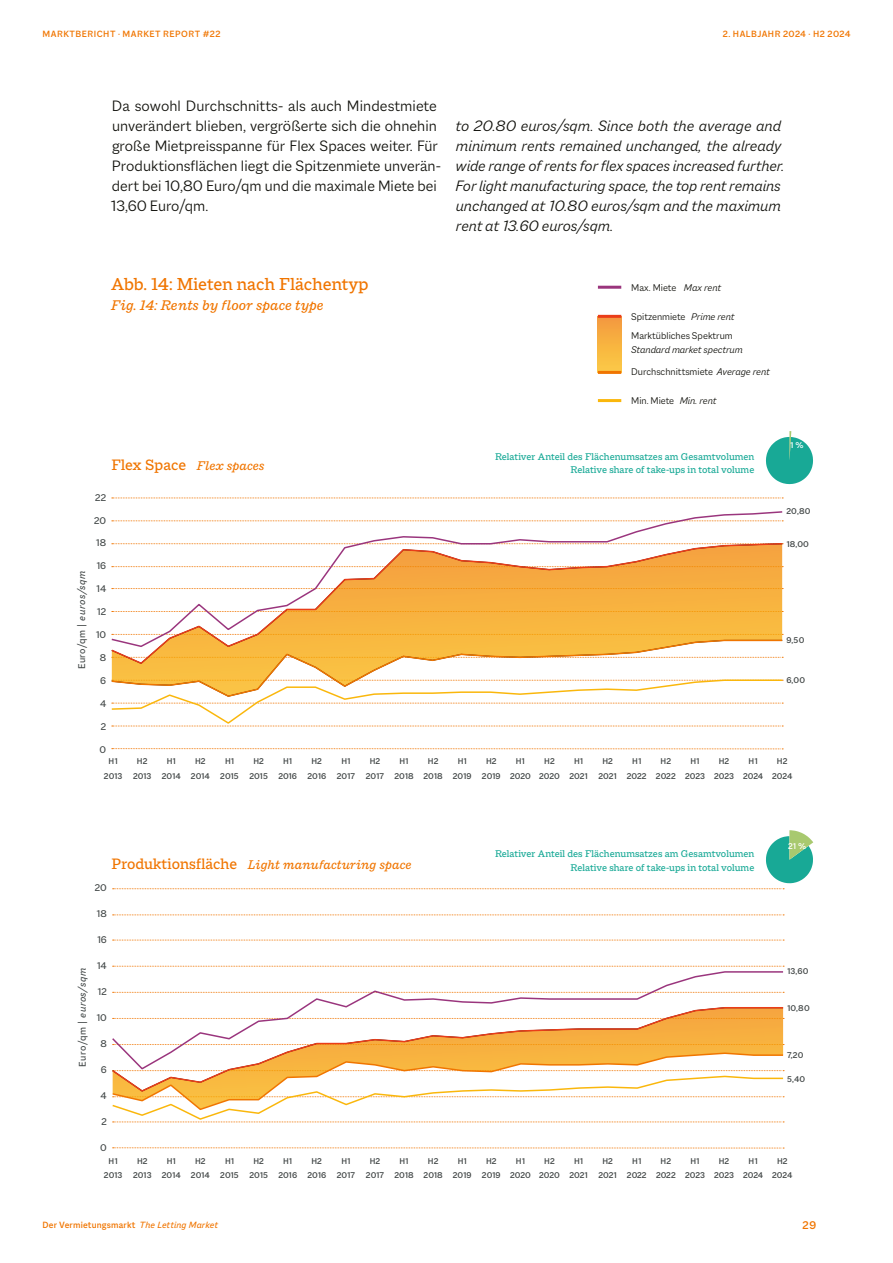
<style>
.page{position:relative;width:893px;height:1263px;background:#fff}
.page>*{position:absolute;margin:0;border:0;box-sizing:border-box;transform-origin:0 0}
.t1{font:500 18.6px "Macklin Slab";color:#f07500}
.t2{font:300 16.2px/20px "Macklin Sans";color:#12120d}
.t3{font:italic 300 16.2px/20px "Macklin Sans";color:#12120d}
.t4{font:italic 500 15px "Macklin Slab";color:#f07500}
.t5{font:italic 500 13.5px "Macklin Slab";color:#f07500}
.t6{font:500 12px "Macklin Sans";color:#f07500}
.t7{font:500 10.5px "Macklin Slab";color:#18a996}
.t8{font:300 10.5px "Macklin Sans";color:#12120d}
.t9{font:10.5px/23px "Macklin Sans";color:#414646;text-align:right}
.t10{font:italic 10.5px "Macklin Sans";letter-spacing:.05em;color:#414646}
.t11{font:italic 300 10.5px "Macklin Sans";color:#12120d}
.t12{font:500 9.75px "Macklin Sans";letter-spacing:.045em;color:#f07500}
.t13{font:500 9.75px "Macklin Sans";letter-spacing:.02em;color:#f07500}
.t14{font:500 9px/14.4px "Macklin Sans";color:#414646;text-align:center}
.t15{font:500 9px "Macklin Sans";color:#fff}
.s1{font-style:italic}
.s2{font-style:normal;font-size:16.2px}
.s3{font-style:normal}
.s4{font-weight:400;font-style:italic}
</style>
<div class="page">
<div style="left:598px;top:316px;width:23px;height:56px;background:linear-gradient(to bottom,#f4993e,#fbc944)"></div>
<hr style="left:598px;top:286px;width:23px;height:3px;background:#9a357d">
<hr style="left:598px;top:315px;width:23px;height:3px;background:#ea3d19">
<hr style="left:598px;top:399px;width:23px;height:3px;background:#fab70c">
<hr style="left:598px;top:371px;width:23px;height:3px;background:#f07500">
<svg style="left:766px;top:431px;width:47px;height:53px"></svg>
<svg style="left:112px;top:498px;width:671px;height:1px"></svg>
<svg style="left:112px;top:748px;width:671px;height:1px"></svg>
<svg style="left:111px;top:511px;width:673px;height:31px"></svg>
<svg style="left:111px;top:542px;width:673px;height:92px"></svg>
<svg style="left:111px;top:634px;width:673px;height:93px"></svg>
<svg style="left:113px;top:830px;width:700px;height:59px"></svg>
<svg style="left:113px;top:914px;width:671px;height:1px"></svg>
<svg style="left:113px;top:940px;width:671px;height:1px"></svg>
<svg style="left:113px;top:966px;width:671px;height:1px"></svg>
<svg style="left:113px;top:1147px;width:671px;height:2px"></svg>
<svg style="left:112px;top:971px;width:673px;height:35px"></svg>
<svg style="left:112px;top:1093px;width:673px;height:29px"></svg>
<svg style="left:112px;top:1006px;width:673px;height:87px"></svg>
<p class="t12" style="left:43px;top:28px;width:180px">MARKTBERICHT · MARKET REPORT #22</p>
<p class="t12" style="left:723px;top:28px;width:129px">2. HALBJAHR 2024 · H2 2024</p>
<p class="t2" style="left:111px;top:96px;width:332px">Da sowohl Durchschnitts- als auch Mindestmiete unverändert blieben, vergrößerte sich die ohnehin große Mietpreisspanne für Flex Spaces weiter. Für Produktionsflächen liegt die Spitzenmiete unverän&shy;dert bei 10,80 Euro/qm und die maximale Miete bei 13,60 Euro/qm.</p>
<p class="t3" style="left:455px;top:115px;width:330px">to 20.80 euros/sqm. Since both the average and minimum rents remained unchanged, the already wide range of rents for flex spaces increased further.<br>For light manufacturing space, the top rent remains unchanged at 10.80 euros/sqm and the maximum rent at 13.60 euros/sqm.</p>
<h1 class="t1" style="left:111px;top:274px;width:259px">Abb. 14: Mieten nach Flächentyp</h1>
<h3 class="t4" style="left:111px;top:297px;width:214px">Fig. 14: Rents by floor space type</h3>
<p class="t8" style="left:631px;top:281px;width:91px">Max. Miete <span class="s1">Max rent</span></p>
<p class="t8" style="left:631px;top:310px;width:105px">Spitzenmiete <span class="s1">Prime rent</span></p>
<p class="t8" style="left:631px;top:330px;width:103px">Marktübliches Spektrum</p>
<p class="t11" style="left:631px;top:343px;width:113px">Standard market spectrum</p>
<p class="t8" style="left:631px;top:365px;width:140px">Durchschnittsmiete <span class="s1">Average rent</span></p>
<p class="t8" style="left:631px;top:394px;width:87px">Min. Miete <span class="s1">Min. rent</span></p>
<p class="t15" style="left:790px;top:440px;width:15px">1 %</p>
<p class="t7" style="left:495px;top:450px;width:261px">Relativer Anteil des Flächenumsatzes am Gesamtvolumen</p>
<h3 class="t5" style="left:111px;top:458px;width:155px"><span class="s2">Flex Space</span> Flex spaces</h3>
<p class="t7" style="left:570px;top:464px;width:185px">Relative share of take-ups in total volume</p>
<p class="t9" style="left:94px;top:486px;width:14px">22<br>20<br>18<br>16<br>14<br>12<br>10<br>8<br>6<br>4<br>2<br>0</p>
<p class="t10" style="left:76px;top:669px;width:100px;rotate:-90deg"><span class="s3">Euro/qm |</span> euros/sqm</p>
<p class="t14" style="left:786px;top:504px;width:26px">20,80</p>
<p class="t14" style="left:786px;top:537px;width:24px">18,00</p>
<p class="t14" style="left:786px;top:633px;width:20px">9,50</p>
<p class="t14" style="left:786px;top:673px;width:20px">6,00</p>
<p class="t14" style="left:104px;top:754px;width:20px">H1<br>2013</p>
<p class="t14" style="left:191px;top:754px;width:20px">H2<br>2014</p>
<p class="t14" style="left:249px;top:754px;width:20px">H2<br>2015</p>
<p class="t14" style="left:307px;top:754px;width:20px">H2<br>2016</p>
<p class="t14" style="left:366px;top:754px;width:20px">H2<br>2017</p>
<p class="t14" style="left:424px;top:754px;width:21px">H2<br>2018</p>
<p class="t14" style="left:482px;top:754px;width:20px">H2<br>2019</p>
<p class="t14" style="left:510px;top:754px;width:22px">H1<br>2020</p>
<p class="t14" style="left:569px;top:754px;width:20px">H1<br>2021</p>
<p class="t14" style="left:656px;top:754px;width:21px">H2<br>2022</p>
<p class="t14" style="left:133px;top:754px;width:20px">H2<br>2013</p>
<p class="t14" style="left:539px;top:754px;width:22px">H2<br>2020</p>
<p class="t14" style="left:598px;top:754px;width:20px">H2<br>2021</p>
<p class="t14" style="left:627px;top:754px;width:21px">H1<br>2022</p>
<p class="t14" style="left:685px;top:754px;width:21px">H1<br>2023</p>
<p class="t14" style="left:714px;top:754px;width:21px">H2<br>2023</p>
<p class="t14" style="left:743px;top:754px;width:22px">H1<br>2024</p>
<p class="t14" style="left:772px;top:754px;width:22px">H2<br>2024</p>
<p class="t14" style="left:162px;top:754px;width:20px">H1<br>2014</p>
<p class="t14" style="left:220px;top:754px;width:20px">H1<br>2015</p>
<p class="t14" style="left:278px;top:754px;width:20px">H1<br>2016</p>
<p class="t14" style="left:337px;top:754px;width:20px">H1<br>2017</p>
<p class="t14" style="left:394px;top:754px;width:21px">H1<br>2018</p>
<p class="t14" style="left:453px;top:754px;width:20px">H1<br>2019</p>
<p class="t7" style="left:495px;top:848px;width:261px">Relativer Anteil des Flächenumsatzes am Gesamtvolumen</p>
<h3 class="t5" style="left:111px;top:857px;width:302px"><span class="s2">Produktionsfläche</span> Light manufacturing space</h3>
<p class="t7" style="left:570px;top:861px;width:185px">Relative share of take-ups in total volume</p>
<p class="t15" style="left:788px;top:840px;width:20px">21 %</p>
<p class="t9" style="left:95px;top:876px;width:14px">20</p>
<p class="t9" style="left:97px;top:902px;width:12px">18</p>
<p class="t9" style="left:97px;top:928px;width:11px">16</p>
<p class="t9" style="left:97px;top:954px;width:12px">14</p>
<p class="t9" style="left:98px;top:980px;width:11px">12</p>
<p class="t9" style="left:96px;top:1006px;width:12px">10</p>
<p class="t9" style="left:100px;top:1032px;width:8px">8</p>
<p class="t9" style="left:101px;top:1058px;width:7px">6</p>
<p class="t9" style="left:101px;top:1084px;width:8px">4</p>
<p class="t9" style="left:101px;top:1110px;width:7px">2</p>
<p class="t9" style="left:100px;top:1136px;width:8px">0</p>
<p class="t10" style="left:76px;top:1066px;width:100px;rotate:-90deg"><span class="s3">Euro/qm |</span> euros/sqm</p>
<p class="t14" style="left:787px;top:964px;width:23px">13,60</p>
<p class="t14" style="left:787px;top:1001px;width:24px">10,80</p>
<p class="t14" style="left:787px;top:1048px;width:18px">7,20</p>
<p class="t14" style="left:787px;top:1072px;width:20px">5,40</p>
<p class="t14" style="left:104px;top:1153px;width:20px">H1<br>2013</p>
<p class="t14" style="left:191px;top:1153px;width:20px">H2<br>2014</p>
<p class="t14" style="left:249px;top:1153px;width:20px">H2<br>2015</p>
<p class="t14" style="left:307px;top:1153px;width:20px">H2<br>2016</p>
<p class="t14" style="left:366px;top:1153px;width:20px">H2<br>2017</p>
<p class="t14" style="left:424px;top:1153px;width:21px">H2<br>2018</p>
<p class="t14" style="left:482px;top:1153px;width:20px">H2<br>2019</p>
<p class="t14" style="left:510px;top:1153px;width:22px">H1<br>2020</p>
<p class="t14" style="left:569px;top:1153px;width:20px">H1<br>2021</p>
<p class="t14" style="left:656px;top:1153px;width:21px">H2<br>2022</p>
<p class="t14" style="left:133px;top:1153px;width:20px">H2<br>2013</p>
<p class="t14" style="left:539px;top:1153px;width:22px">H2<br>2020</p>
<p class="t14" style="left:598px;top:1153px;width:20px">H2<br>2021</p>
<p class="t14" style="left:627px;top:1153px;width:21px">H1<br>2022</p>
<p class="t14" style="left:685px;top:1153px;width:21px">H1<br>2023</p>
<p class="t14" style="left:714px;top:1153px;width:21px">H2<br>2023</p>
<p class="t14" style="left:743px;top:1153px;width:22px">H1<br>2024</p>
<p class="t14" style="left:772px;top:1153px;width:22px">H2<br>2024</p>
<p class="t14" style="left:162px;top:1153px;width:20px">H1<br>2014</p>
<p class="t14" style="left:220px;top:1153px;width:20px">H1<br>2015</p>
<p class="t14" style="left:278px;top:1153px;width:20px">H1<br>2016</p>
<p class="t14" style="left:337px;top:1153px;width:20px">H1<br>2017</p>
<p class="t14" style="left:394px;top:1153px;width:21px">H1<br>2018</p>
<p class="t14" style="left:453px;top:1153px;width:20px">H1<br>2019</p>
<p class="t13" style="left:43px;top:1219px;width:177px">Der Vermietungsmarkt <span class="s4">The Letting Market</span></p>
<h3 class="t6" style="left:803px;top:1218px;width:15px">29</h3>
</div>
